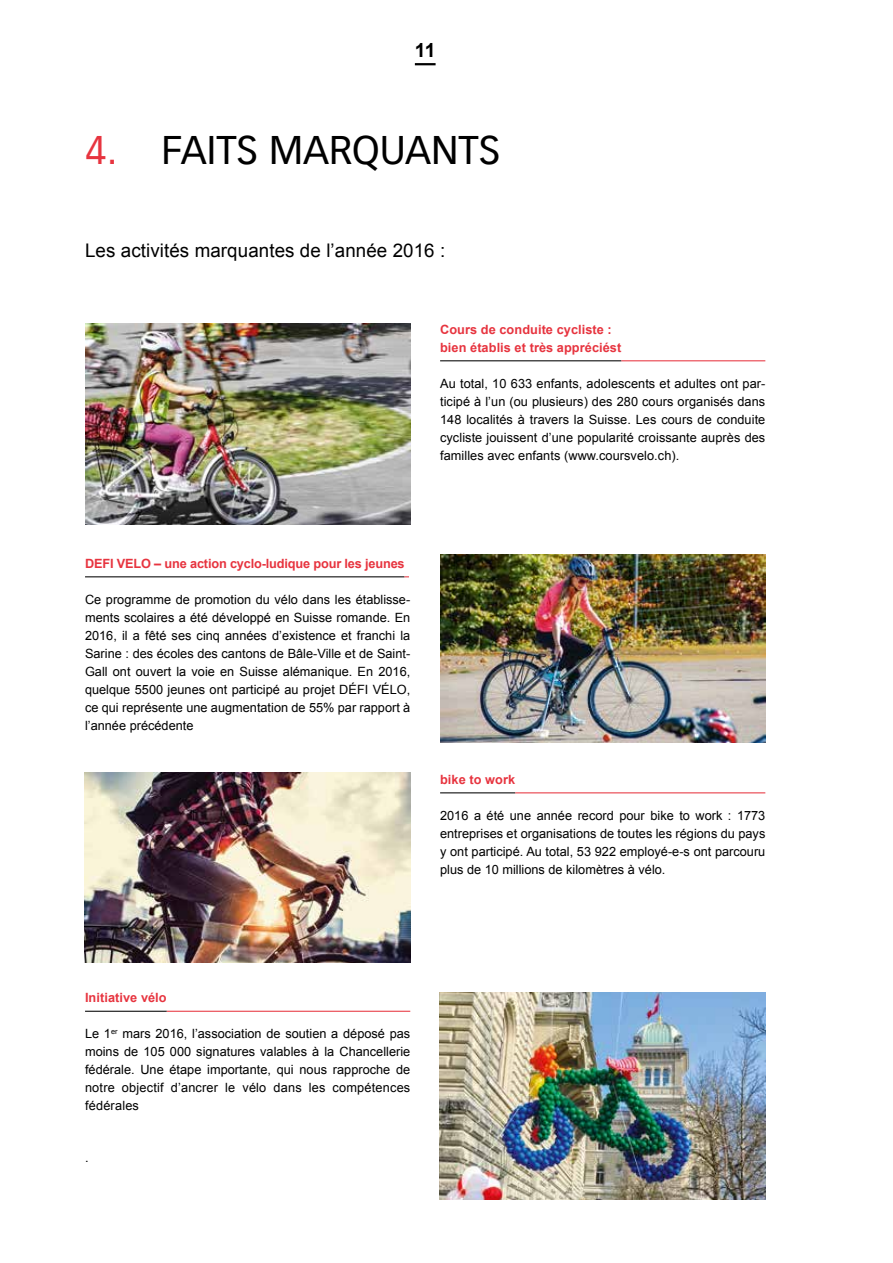
<style>
.page{position:relative;width:893px;height:1263px;background:#fff}
.page>*{position:absolute;margin:0;border:0;box-sizing:border-box;transform-origin:0 0}
.t1{font:39px "Vectora LH";color:#000}
.t2{font:700 19.5px "Arial";color:#000}
.t3{font:18.75px "Arial";letter-spacing:.005em;color:#000}
.t4{font:12.75px/18px "Arial";color:#000;text-align:justify}
.t5{font:700 12.75px/18px "Arial";letter-spacing:.005em;color:#e7343f}
.t6{font:700 12.75px "Arial";letter-spacing:-.015em;color:#e7343f}
.s1{color:#e7343f}
</style>
<div class="page">
<hr style="left:415px;top:63px;width:21px;height:2px;background:#000">
<img style="left:85px;top:323px;width:325px;height:202px">
<img style="left:440px;top:554px;width:325px;height:189px">
<img style="left:85px;top:772px;width:325px;height:191px">
<img style="left:440px;top:992px;width:325px;height:207px">
<hr style="left:440px;top:360px;width:181px;height:1px;background:#000">
<hr style="left:621px;top:360px;width:144px;height:1px;background:#e7343f">
<hr style="left:85px;top:576px;width:319px;height:1px;background:#000">
<hr style="left:440px;top:792px;width:75px;height:1px;background:#000">
<hr style="left:515px;top:792px;width:250px;height:1px;background:#e7343f">
<hr style="left:85px;top:1011px;width:82px;height:1px;background:#000">
<hr style="left:167px;top:1011px;width:243px;height:1px;background:#e7343f">
<h2 class="t2" style="left:415px;top:37px;width:22px">11</h2>
<h1 class="t1" style="left:85px;top:128px;width:417px"><span class="s1">4.</span> FAITS MARQUANTS</h1>
<h3 class="t3" style="left:85px;top:238px;width:362px">Les activités marquantes de l’année 2016 :</h3>
<p class="t5" style="left:440px;top:321px;width:183px">Cours de conduite cycliste : bien établis et très appréciést</p>
<p class="t4" style="left:440px;top:374px;width:327px">Au total, 10 633 enfants, adolescents et adultes ont par&shy;ticipé à l’un (ou plusieurs) des 280 cours organisés dans 148 localités à travers la Suisse. Les cours de conduite cycliste jouissent d’une popularité croissante auprès des familles avec enfants (www.coursvelo.ch).</p>
<p class="t6" style="left:85px;top:555px;width:321px">DEFI VELO – une action cyclo-ludique pour les jeunes</p>
<p class="t4" style="left:85px;top:590px;width:327px">Ce programme de promotion du vélo dans les établisse&shy;ments scolaires a été développé en Suisse romande. En 2016, il a fêté ses cinq années d’existence et franchi la Sarine : des écoles des cantons de Bâle-Ville et de Saint-Gall ont ouvert la voie en Suisse alémanique. En 2016, quelque 5500 jeunes ont participé au projet DÉFI VÉLO, ce qui représente une augmentation de 55% par rapport à l’année précédente</p>
<p class="t5" style="left:440px;top:771px;width:77px">bike to work</p>
<p class="t4" style="left:440px;top:806px;width:327px">2016 a été une année record pour bike to work : 1773 entreprises et organisations de toutes les régions du pays y ont participé. Au total, 53 922 employé-e-s ont parcouru plus de 10 millions de kilomètres à vélo.</p>
<p class="t5" style="left:85px;top:989px;width:83px">Initiative vélo</p>
<p class="t4" style="left:85px;top:1025px;width:327px">Le 1<sup>er</sup> mars 2016, l’association de soutien a déposé pas moins de 105 000 signatures valables à la Chancellerie fédérale. Une étape importante, qui nous rapproche de notre objectif d’ancrer le vélo dans les compétences fédérales</p>
<p class="t4" style="left:85px;top:1148px;width:5px">.</p>
</div>
